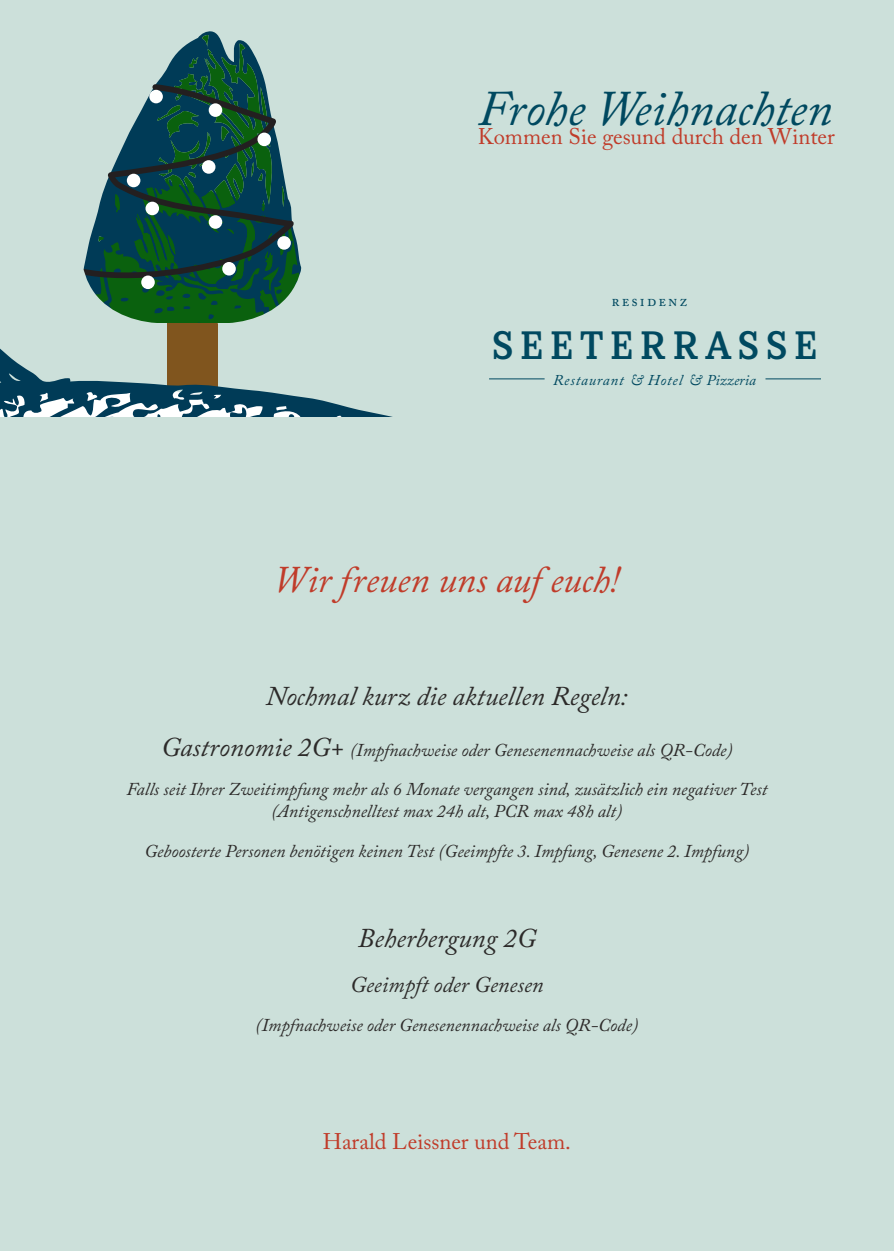
<style>
.page{position:relative;width:894px;height:1251px;background:#fff}
.page>*{position:absolute;margin:0;border:0;box-sizing:border-box;transform-origin:0 0}
.t1{font:italic 49.5px "Adobe Caslon Pro";color:#004960}
.t2{font:44.85px "FS Clerkenwell";letter-spacing:.12em;color:#004960}
.t3{font:italic 37.5px "Adobe Caslon Pro";color:#c03c2a}
.t4{font:italic 27px "Adobe Caslon Pro";color:#2c2a29}
.t5{font:22.5px "Adobe Caslon Pro";color:#c03c2a}
.t6{font:italic 22.5px "Adobe Caslon Pro";color:#2c2a29}
.t7{font:italic 18px/39.6px "Adobe Caslon Pro";color:#2c2a29;text-align:center}
.t8{font:15.75px "Adobe Caslon Regular SC";letter-spacing:.135em;color:#004960}
.t9{font:italic 15px "Adobe Caslon Pro";letter-spacing:.05em;color:#004960}
.s1{font-size:27px}
</style>
<div class="page">
<div style="left:0;top:0;width:893px;height:417px;background:#cce0da"></div>
<svg style="left:0;top:35px;width:543px;height:382px"></svg>
<div style="left:149px;top:90px;width:14px;height:13px;background:#fff;border-radius:50%"></div>
<div style="left:209px;top:103px;width:13px;height:14px;background:#fff;border-radius:50%"></div>
<div style="left:257px;top:133px;width:14px;height:13px;background:#fff;border-radius:50%"></div>
<div style="left:202px;top:160px;width:13px;height:14px;background:#fff;border-radius:50%"></div>
<div style="left:127px;top:174px;width:13px;height:13px;background:#fff;border-radius:50%"></div>
<div style="left:145px;top:202px;width:14px;height:13px;background:#fff;border-radius:50%"></div>
<div style="left:209px;top:215px;width:13px;height:14px;background:#fff;border-radius:50%"></div>
<div style="left:277px;top:236px;width:14px;height:14px;background:#fff;border-radius:50%"></div>
<div style="left:222px;top:262px;width:14px;height:13px;background:#fff;border-radius:50%"></div>
<div style="left:141px;top:275px;width:14px;height:14px;background:#fff;border-radius:50%"></div>
<hr style="left:489px;top:378px;width:55px;height:1px;background:#004960">
<hr style="left:765px;top:378px;width:55px;height:1px;background:#004960">
<div style="left:0;top:417px;width:893px;height:833px;background:#cce0da"></div>
<h1 class="t1" style="left:477px;top:88px;width:356px">Frohe Weihnachten</h1>
<p class="t5" style="left:477px;top:128px;width:358px">Kommen Sie gesund durch den Winter</p>
<p class="t8" style="left:611px;top:292px;width:77px">residenz</p>
<h2 class="t2" style="left:491px;top:328px;width:328px">SEETERRASSE</h2>
<p class="t9" style="left:552px;top:374px;width:204px">Restaurant &amp; Hotel &amp; Pizzeria</p>
<h3 class="t3" style="left:273px;top:564px;width:348px">Wir freuen uns auf euch!</h3>
<h3 class="t4" style="left:266px;top:685px;width:363px">Nochmal kurz die aktuellen Regeln:</h3>
<p class="t7" style="left:126px;top:731px;width:642px"><span class="s1">Gastronomie 2G+</span> (Impfnachweise oder Genesenennachweise als QR-Code)<br>Falls seit Ihrer Zweitimpfung mehr als 6 Monate vergangen sind, zusätzlich ein negativer Test</p>
<p class="t7" style="left:144px;top:793px;width:606px">(Antigenschnelltest max 24h alt, PCR max 48h alt)<br>Geboosterte Personen benötigen keinen Test (Geeimpfte 3. Impfung, Genesene 2. Impfung)</p>
<h3 class="t4" style="left:357px;top:926px;width:180px">Beherbergung 2G</h3>
<p class="t6" style="left:350px;top:975px;width:195px">Geeimpft oder Genesen</p>
<p class="t7" style="left:255px;top:1007px;width:384px">(Impfnachweise oder Genesenennachweise als QR-Code)</p>
<p class="t5" style="left:323px;top:1132px;width:249px">Harald Leissner und Team.</p>
</div>
